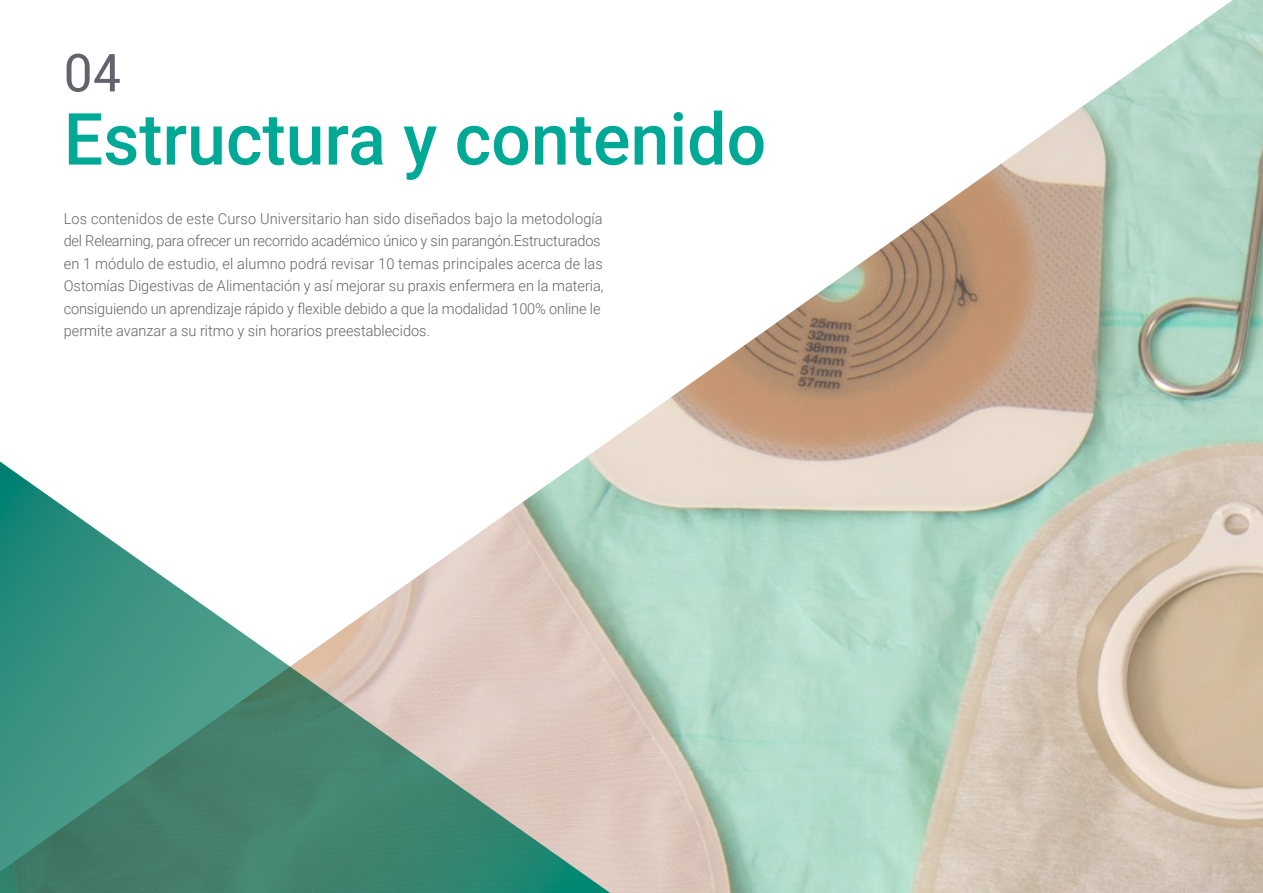
<style>
.page{position:relative;width:1263px;height:893px;background:#fff}
.page>*{position:absolute;margin:0;border:0;box-sizing:border-box;transform-origin:0 0}
.t1{font:500 72px "Roboto";color:#00a996}
.t2{font:52.5px "Roboto";color:#61646a}
.t3{font:300 15px/22.5px "Roboto";color:#61646a}
</style>
<div class="page">
<img style="left:602px;top:0;width:661px;height:893px">
<svg style="left:0;top:446px;width:640px;height:447px"></svg>
<h2 class="t2" style="left:64px;top:36px;width:59px">04</h2>
<h1 class="t1" style="left:64px;top:89px;width:704px">Estructura y contenido</h1>
<p class="t3" style="left:64px;top:207px;width:541px">Los contenidos de este Curso Universitario han sido diseñados bajo la metodología del Relearning, para ofrecer un recorrido académico único y sin parangón.Estructurados en 1 módulo de estudio, el alumno podrá revisar 10 temas principales acerca de las Ostomías Digestivas de Alimentación y así mejorar su praxis enfermera en la materia, consiguiendo un aprendizaje rápido y flexible debido a que la modalidad 100% online le permite avanzar a su ritmo y sin horarios preestablecidos.</p>
</div>
